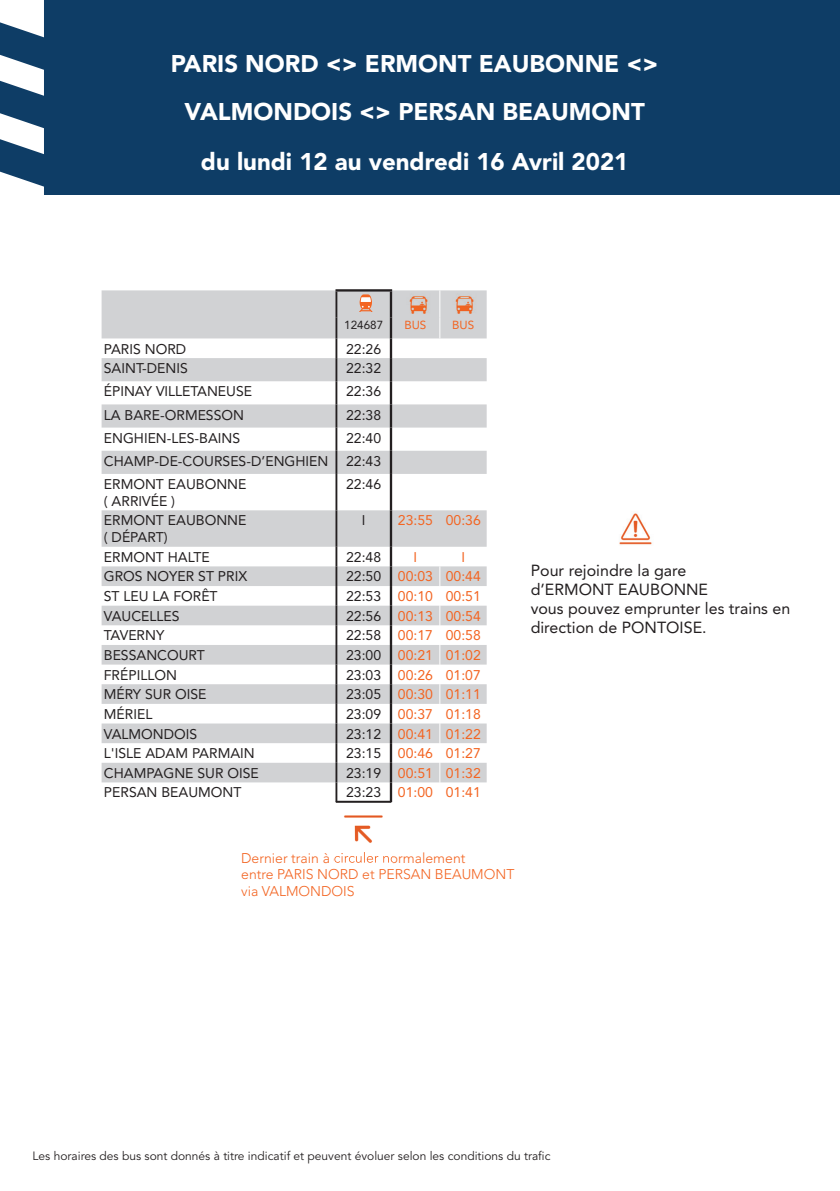
<style>
.page{position:relative;width:840px;height:1191px;background:#fff}
.page>*{position:absolute;margin:0;border:0;box-sizing:border-box;transform-origin:0 0}
.t1{font:900 24px/48px "Avenir LT Std";color:#fff;text-align:center}
.t2{font:16px/19.2px "Avenir LT Std";color:#231f20}
.t3{font:14px/16.8px "Avenir LT Std";color:#231f20}
.t4{font:14px "Avenir LT Std";color:#f36421}
.t5{font:300 14px/16.8px "Avenir LT Std";color:#f36421}
.t6{font:12px "Avenir LT Std";color:#231f20}
.t7{font:11.6px "Avenir LT Std";color:#231f20}
.t8{font:11.6px "Avenir LT Std";color:#f36421}
.s1{color:#231f20}
</style>
<div class="page">
<div style="left:0;top:0;width:839px;height:194px;background:#0e3d66"></div>
<svg style="left:0;top:0;width:44px;height:194px"></svg>
<svg style="left:101px;top:290px;width:385px;height:492px;fill:#d1d2d4"></svg>
<svg style="left:439px;top:290px;width:1px;height:48px"></svg>
<svg style="left:439px;top:566px;width:1px;height:217px"></svg>
<hr style="left:335px;top:289px;width:57px;height:2px;background:#231f20">
<hr style="left:389px;top:291px;width:3px;height:26px;background:#231f20">
<hr style="left:389px;top:317px;width:3px;height:21px;background:#231f20">
<hr style="left:389px;top:586px;width:3px;height:19px;background:#231f20">
<hr style="left:389px;top:605px;width:3px;height:20px;background:#231f20">
<hr style="left:389px;top:625px;width:3px;height:20px;background:#231f20">
<hr style="left:389px;top:645px;width:3px;height:19px;background:#231f20">
<hr style="left:389px;top:664px;width:3px;height:20px;background:#231f20">
<hr style="left:389px;top:684px;width:3px;height:20px;background:#231f20">
<hr style="left:389px;top:704px;width:3px;height:19px;background:#231f20">
<hr style="left:389px;top:723px;width:3px;height:20px;background:#231f20">
<hr style="left:389px;top:743px;width:3px;height:20px;background:#231f20">
<hr style="left:389px;top:763px;width:3px;height:19px;background:#231f20">
<hr style="left:389px;top:782px;width:3px;height:20px;background:#231f20">
<hr style="left:335px;top:291px;width:2px;height:26px;background:#231f20">
<hr style="left:335px;top:317px;width:2px;height:21px;background:#231f20">
<svg style="left:335px;top:586px;width:2px;height:19px"></svg>
<hr style="left:335px;top:605px;width:2px;height:20px;background:#231f20">
<hr style="left:335px;top:625px;width:2px;height:20px;background:#231f20">
<svg style="left:335px;top:645px;width:2px;height:19px"></svg>
<hr style="left:335px;top:664px;width:2px;height:20px;background:#231f20">
<hr style="left:335px;top:684px;width:2px;height:20px;background:#231f20">
<svg style="left:335px;top:704px;width:2px;height:19px"></svg>
<hr style="left:335px;top:723px;width:2px;height:20px;background:#231f20">
<hr style="left:335px;top:743px;width:2px;height:20px;background:#231f20">
<svg style="left:335px;top:763px;width:2px;height:19px"></svg>
<hr style="left:335px;top:782px;width:2px;height:20px;background:#231f20">
<hr style="left:335px;top:338px;width:2px;height:20px;background:#231f20">
<hr style="left:335px;top:358px;width:2px;height:23px;background:#231f20">
<hr style="left:335px;top:381px;width:2px;height:23px;background:#231f20">
<hr style="left:335px;top:404px;width:2px;height:23px;background:#231f20">
<hr style="left:335px;top:427px;width:2px;height:24px;background:#231f20">
<hr style="left:335px;top:451px;width:2px;height:23px;background:#231f20">
<hr style="left:335px;top:474px;width:2px;height:36px;background:#231f20">
<hr style="left:335px;top:510px;width:2px;height:37px;background:#231f20">
<svg style="left:335px;top:547px;width:2px;height:19px"></svg>
<hr style="left:335px;top:566px;width:2px;height:20px;background:#231f20">
<hr style="left:389px;top:338px;width:3px;height:20px;background:#231f20">
<hr style="left:389px;top:358px;width:3px;height:23px;background:#231f20">
<hr style="left:389px;top:381px;width:3px;height:23px;background:#231f20">
<hr style="left:389px;top:404px;width:3px;height:23px;background:#231f20">
<hr style="left:389px;top:427px;width:3px;height:24px;background:#231f20">
<hr style="left:389px;top:451px;width:3px;height:23px;background:#231f20">
<hr style="left:389px;top:474px;width:3px;height:36px;background:#231f20">
<hr style="left:389px;top:510px;width:3px;height:37px;background:#231f20">
<hr style="left:389px;top:547px;width:3px;height:19px;background:#231f20">
<hr style="left:389px;top:566px;width:3px;height:20px;background:#231f20">
<svg style="left:359px;top:294px;width:13px;height:18px"></svg>
<img style="left:452px;top:293px;width:24px;height:20px">
<img style="left:406px;top:293px;width:24px;height:20px">
<img style="left:335px;top:815px;width:54px;height:48px">
<img style="left:334px;top:852px;width:58px;height:10px">
<hr style="left:335px;top:800px;width:56px;height:2px;background:#231f20">
<img style="left:619px;top:513px;width:33px;height:32px">
<h1 class="t1" style="left:171px;top:40px;width:488px">PARIS NORD &lt;&gt; ERMONT EAUBONNE &lt;&gt;<br>VALMONDOIS &lt;&gt; PERSAN BEAUMONT</h1>
<h1 class="t1" style="left:201px;top:137px;width:429px">du lundi 12 au vendredi 16 Avril 2021</h1>
<p class="t7" style="left:344px;top:318px;width:40px">124687</p>
<p class="t8" style="left:404px;top:318px;width:24px">BUS</p>
<p class="t8" style="left:452px;top:318px;width:24px">BUS</p>
<p class="t3" style="left:104px;top:340px;width:84px">PARIS NORD</p>
<p class="t3" style="left:346px;top:340px;width:36px">22:26</p>
<p class="t3" style="left:104px;top:360px;width:85px">SAINT-DENIS</p>
<p class="t3" style="left:346px;top:360px;width:36px">22:32</p>
<p class="t3" style="left:104px;top:383px;width:150px">ÉPINAY VILLETANEUSE</p>
<p class="t3" style="left:346px;top:383px;width:36px">22:36</p>
<p class="t3" style="left:104px;top:406px;width:142px">LA BARE-ORMESSON</p>
<p class="t3" style="left:346px;top:406px;width:36px">22:38</p>
<p class="t3" style="left:104px;top:429px;width:138px">ENGHIEN-LES-BAINS</p>
<p class="t3" style="left:346px;top:429px;width:36px">22:40</p>
<p class="t3" style="left:104px;top:453px;width:226px">CHAMP-DE-COURSES-D’ENGHIEN</p>
<p class="t3" style="left:346px;top:453px;width:36px">22:43</p>
<p class="t3" style="left:104px;top:476px;width:144px">ERMONT EAUBONNE ( ARRIVÉE )</p>
<p class="t3" style="left:346px;top:476px;width:36px">22:46</p>
<p class="t3" style="left:104px;top:512px;width:144px">ERMONT EAUBONNE ( DÉPART)</p>
<p class="t3" style="left:361px;top:512px;width:5px">I</p>
<p class="t4" style="left:397px;top:512px;width:84px">23:55 00:36</p>
<p class="t3" style="left:104px;top:548px;width:107px">ERMONT HALTE</p>
<p class="t3" style="left:346px;top:548px;width:36px">22:48</p>
<p class="t4" style="left:413px;top:549px;width:5px">I</p>
<p class="t4" style="left:461px;top:549px;width:5px">I</p>
<p class="t3" style="left:104px;top:568px;width:145px">GROS NOYER ST PRIX</p>
<p class="t4" style="left:346px;top:568px;width:136px"><span class="s1">22:50</span> 00:03 00:44</p>
<p class="t3" style="left:104px;top:588px;width:115px">ST LEU LA FORÊT</p>
<p class="t4" style="left:346px;top:588px;width:136px"><span class="s1">22:53</span> 00:10 00:51</p>
<p class="t3" style="left:104px;top:607px;width:77px">VAUCELLES</p>
<p class="t4" style="left:346px;top:608px;width:136px"><span class="s1">22:56</span> 00:13 00:54</p>
<p class="t3" style="left:104px;top:627px;width:62px">TAVERNY</p>
<p class="t4" style="left:346px;top:627px;width:136px"><span class="s1">22:58</span> 00:17 00:58</p>
<p class="t3" style="left:104px;top:647px;width:103px">BESSANCOURT</p>
<p class="t4" style="left:346px;top:647px;width:136px"><span class="s1">23:00</span> 00:21 01:02</p>
<p class="t3" style="left:104px;top:666px;width:75px">FRÉPILLON</p>
<p class="t4" style="left:346px;top:666px;width:136px"><span class="s1">23:03</span> 00:26 01:07</p>
<p class="t3" style="left:104px;top:686px;width:104px">MÉRY SUR OISE</p>
<p class="t4" style="left:346px;top:686px;width:136px"><span class="s1">23:05</span> 00:30 01:11</p>
<p class="t3" style="left:104px;top:706px;width:50px">MÉRIEL</p>
<p class="t4" style="left:346px;top:706px;width:136px"><span class="s1">23:09</span> 00:37 01:18</p>
<p class="t3" style="left:104px;top:725px;width:95px">VALMONDOIS</p>
<p class="t4" style="left:346px;top:725px;width:136px"><span class="s1">23:12</span> 00:41 01:22</p>
<p class="t3" style="left:104px;top:745px;width:152px">L'ISLE ADAM PARMAIN</p>
<p class="t4" style="left:346px;top:745px;width:136px"><span class="s1">23:15</span> 00:46 01:27</p>
<p class="t3" style="left:104px;top:764px;width:156px">CHAMPAGNE SUR OISE</p>
<p class="t4" style="left:346px;top:765px;width:136px"><span class="s1">23:19</span> 00:51 01:32</p>
<p class="t3" style="left:104px;top:784px;width:139px">PERSAN BEAUMONT</p>
<p class="t4" style="left:346px;top:784px;width:136px"><span class="s1">23:23</span> 01:00 01:41</p>
<p class="t2" style="left:530px;top:561px;width:261px">Pour rejoindre la gare<br>d’ERMONT EAUBONNE<br>vous pouvez emprunter les trains en direction de PONTOISE.</p>
<p class="t5" style="left:241px;top:849px;width:274px">Dernier train à circuler normalement<br>entre PARIS NORD et PERSAN BEAUMONT via VALMONDOIS</p>
<p class="t6" style="left:33px;top:1149px;width:519px">Les horaires des bus sont donnés à titre indicatif et peuvent évoluer selon les conditions du trafic</p>
</div>
